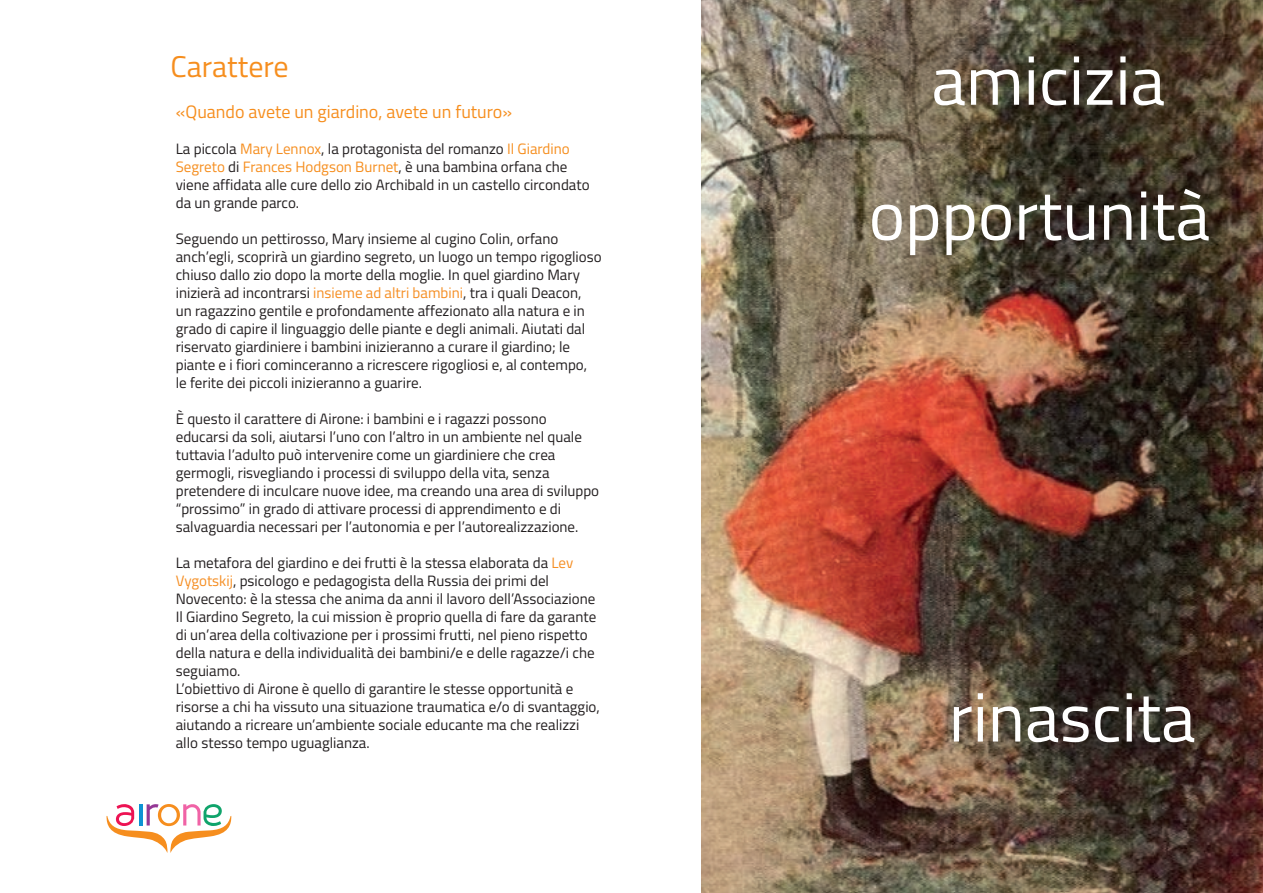
<style>
.page{position:relative;width:1263px;height:893px;background:#fff}
.page>*{position:absolute;margin:0;border:0;box-sizing:border-box;transform-origin:0 0}
.t1{font:69px/135px "Titillium Web";color:#fff;text-align:center}
.t2{font:30px "Titillium Web";color:#f68e1e}
.t3{font:18px "Titillium Web";color:#f68e1e}
.t4{font:15px/18px "Titillium Web";color:#231f20}
.s1{color:#f68e1e}
.s2{color:#f58e23}
</style>
<div class="page">
<svg style="left:106px;top:804px;width:126px;height:49px"></svg>
<img style="left:702px;top:0;width:561px;height:893px">
<h2 class="t2" style="left:171px;top:44px;width:120px">Carattere</h2>
<p class="t3" style="left:176px;top:99px;width:338px">«Quando avete un giardino, avete un futuro»</p>
<p class="t4" style="left:176px;top:139px;width:415px">La piccola <span class="s1">Mar</span><span class="s2">y Le</span><span class="s1">nnox</span>, la protagonista del romanzo <span class="s1">Il Giardino Segreto</span> di <span class="s1">Frances Hodgson Burnet</span>, è una bambina orfana che viene affidata alle cure dello zio Archibald in un castello circondato da un grande parco.</p>
<p class="t4" style="left:176px;top:229px;width:427px">Seguendo un pettirosso, Mary insieme al cugino Colin, orfano anch’egli, scoprirà un giardino segreto, un luogo un tempo rigoglioso chiuso dallo zio dopo la morte della moglie. In quel giardino Mary inizierà ad incontrarsi <span class="s2">insieme ad altri bambini</span>, tra i quali Deacon,<br>un ragazzino gentile e profondamente affezionato alla natura e in grado di capire il linguaggio delle piante e degli animali. Aiutati dal riservato giardiniere i bambini inizieranno a curare il giardino; le piante e i fiori cominceranno a ricrescere rigogliosi e, al contempo, le ferite dei piccoli inizieranno a guarire.</p>
<p class="t4" style="left:176px;top:409px;width:425px">È questo il carattere di Airone: i bambini e i ragazzi possono educarsi da soli, aiutarsi l’uno con l’altro in un ambiente nel quale tuttavia l’adulto può intervenire come un giardiniere che crea germogli, risvegliando i processi di sviluppo della vita, senza pretendere di inculcare nuove idee, ma creando una area di sviluppo “prossimo” in grado di attivare processi di apprendimento e di salvaguardia necessari per l’autonomia e per l’autorealizzazione.</p>
<p class="t4" style="left:176px;top:553px;width:426px">La metafora del giardino e dei frutti è la stessa elaborata da <span class="s2">Lev Vygotskij</span>, psicologo e pedagogista della Russia dei primi del Novecento: è la stessa che anima da anni il lavoro dell’Associazione Il Giardino Segreto, la cui mission è proprio quella di fare da garante di un’area della coltivazione per i prossimi frutti, nel pieno rispetto della natura e della individualità dei bambini/e e delle ragazze/i che seguiamo.<br>L’obiettivo di Airone è quello di garantire le stesse opportunità e risorse a chi ha vissuto una situazione traumatica e/o di svantaggio, aiutando a ricreare un’ambiente sociale educante ma che realizzi allo stesso tempo uguaglianza.</p>
<h1 class="t1" style="left:869px;top:10px;width:343px">amicizia opportunità</h1>
<h1 class="t1" style="left:949px;top:646px;width:248px">rinascita</h1>
</div>
